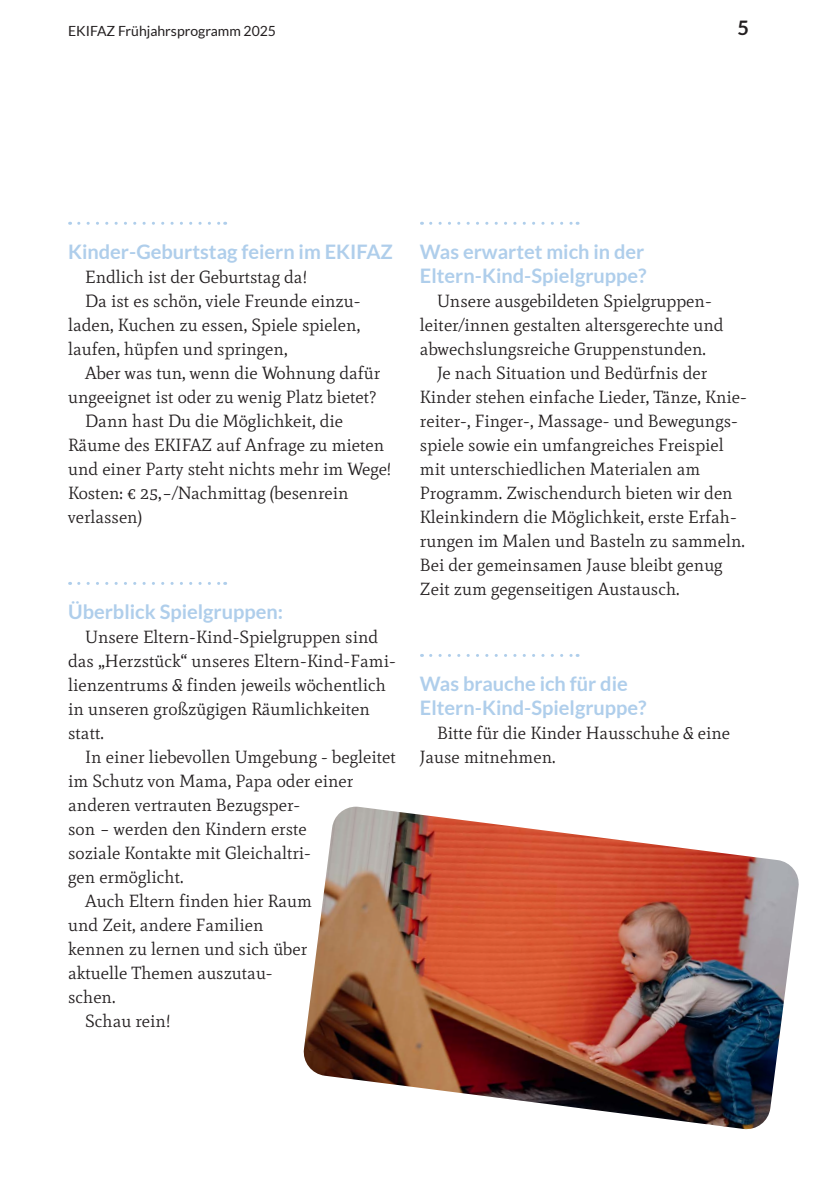
<style>
.page{position:relative;width:840px;height:1191px;background:#fff}
.page>*{position:absolute;margin:0;border:0;box-sizing:border-box;transform-origin:0 0}
.HL3_allgemeines{font:700 20px/24px "Lato";color:#afceeb}
.t1{font:700 20px "Lato";color:#231f20}
.fluss_zweispaltig{font:17.6px/24px "Mate";color:#231f20}
.t2{font:14px "Lato";color:#231f20}
</style>
<div class="page">
<img style="left:303px;top:806px;width:496px;height:324px">
<svg style="left:79px;top:222px;width:146px;height:3px"></svg>
<svg style="left:79px;top:582px;width:146px;height:3px"></svg>
<svg style="left:430px;top:222px;width:147px;height:3px"></svg>
<svg style="left:430px;top:654px;width:147px;height:3px"></svg>
<p class="t2" style="left:68px;top:23px;width:209px">EKIFAZ Frühjahrsprogramm 2025</p>
<p class="t1" style="left:737px;top:16px;width:13px">5</p>
<p class="HL3_allgemeines" style="left:68px;top:239px;width:326px">Kinder-Geburtstag feiern im EKIFAZ</p>
<p class="fluss_zweispaltig" style="left:85px;top:265px;width:223px">Endlich ist der Geburtstag da!</p>
<p class="fluss_zweispaltig" style="left:68px;top:289px;width:294px;text-align:justify;text-indent:17px">Da ist es schön, viele Freunde einzu&shy;laden, Kuchen zu essen, Spiele spielen, laufen, hüpfen und springen,</p>
<p class="fluss_zweispaltig" style="left:68px;top:361px;width:313px;text-align:right">Aber was tun, wenn die Wohnung dafür ungeeignet ist oder zu wenig Platz bietet?</p>
<p class="fluss_zweispaltig" style="left:68px;top:409px;width:325px;text-indent:17px">Dann hast Du die Möglichkeit, die<br>Räume des EKIFAZ auf Anfrage zu mieten und einer Party steht nichts mehr im Wege!<br>Kosten: € 25,–/Nachmittag (besenrein verlassen)</p>
<p class="HL3_allgemeines" style="left:68px;top:599px;width:216px">Überblick Spielgruppen:</p>
<p class="fluss_zweispaltig" style="left:68px;top:625px;width:329px;text-indent:17px">Unsere Eltern-Kind-Spielgruppen sind das „Herzstück“ unseres Eltern-Kind-Fami&shy;lienzentrums &amp; finden jeweils wöchentlich in unseren großzügigen Räumlichkeiten statt.</p>
<p class="fluss_zweispaltig" style="left:68px;top:745px;width:329px;text-indent:17px">In einer liebevollen Umgebung - begleitet im Schutz von Mama, Papa oder einer anderen vertrauten Bezugsper-<br>son – werden den Kindern erste<br>soziale Kontakte mit Gleichaltri-<br>gen ermöglicht.</p>
<p class="fluss_zweispaltig" style="left:68px;top:889px;width:245px;text-indent:17px">Auch Eltern finden hier Raum und Zeit, andere Familien kennen zu lernen und sich über aktuelle Themen auszutau&shy;schen.</p>
<p class="fluss_zweispaltig" style="left:85px;top:1009px;width:87px">Schau rein!</p>
<p class="HL3_allgemeines" style="left:420px;top:239px;width:228px">Was erwartet mich in der<br>Eltern-Kind-Spielgruppe?</p>
<p class="fluss_zweispaltig" style="left:420px;top:289px;width:305px;text-indent:17px">Unsere ausgebildeten Spielgruppen&shy;leiter/innen gestalten altersgerechte und abwechslungsreiche Gruppenstunden.</p>
<p class="fluss_zweispaltig" style="left:420px;top:361px;width:328px;text-indent:17px">Je nach Situation und Bedürfnis der Kinder stehen einfache Lieder, Tänze, Knie&shy;reiter-, Finger-, Massage- und Bewegungs&shy;spiele sowie ein umfangreiches Freispiel mit unterschiedlichen Materialen am Programm. Zwischendurch bieten wir den Kleinkindern die Möglichkeit, erste Erfah&shy;rungen im Malen und Basteln zu sammeln.<br>Bei der gemeinsamen Jause bleibt genug Zeit zum gegenseitigen Austausch.</p>
<p class="HL3_allgemeines" style="left:420px;top:671px;width:228px">Was brauche ich für die<br>Eltern-Kind-Spielgruppe?</p>
<p class="fluss_zweispaltig" style="left:420px;top:721px;width:311px;text-indent:17px">Bitte für die Kinder Hausschuhe &amp; eine<br>Jause mitnehmen.</p>
</div>
